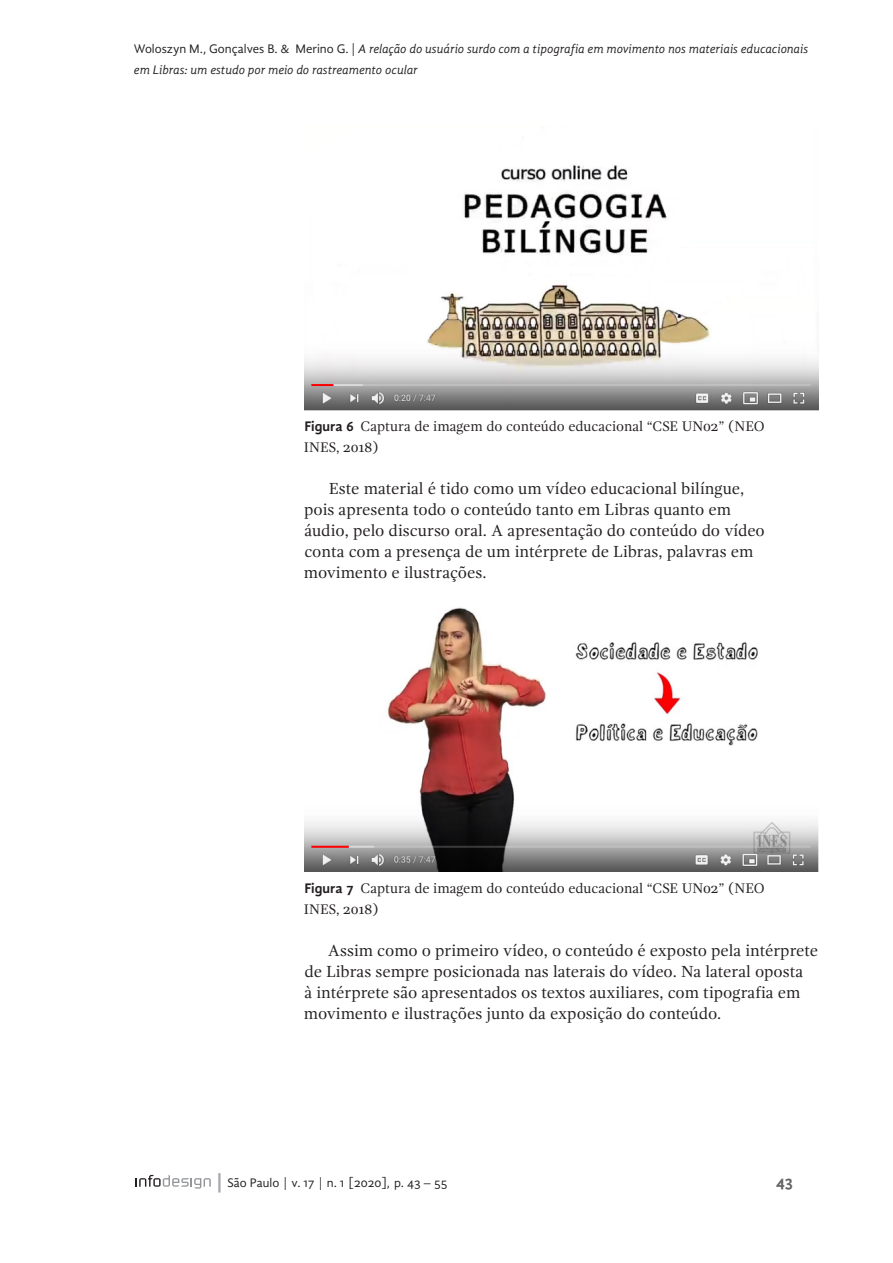
<style>
.page{position:relative;width:893px;height:1263px;background:#fff}
.page>*{position:absolute;margin:0;border:0;box-sizing:border-box;transform-origin:0 0}
.PT_Corpo_de_texto{font:16.5px/21px "Gandhi Serif";color:#231f20}
.t1{font:700 16.5px "Gandhi Sans";color:#636366}
.t2{font:14.25px/21px "Gandhi Serif";color:#231f20}
.t3{font:italic 12.75px/21px "Gandhi Sans";color:#231f20}
.t4{font:12.75px "Gandhi Sans";color:#231f20}
.s1{font-style:normal}
.s2{font-family:"Gandhi Sans";font-weight:700}
.s3{font-size:19.2px;color:#a8a9ad}
</style>
<div class="page">
<svg style="left:136px;top:1175px;width:75px;height:13px"></svg>
<img style="left:304px;top:165px;width:515px;height:245px">
<img style="left:304px;top:607px;width:515px;height:265px">
<p class="t3" style="left:134px;top:38px;width:676px"><span class="s1">Woloszyn M., Gonçalves B. &amp; Merino G. |</span> A relação do usuário surdo com a tipografia em movimento nos materiais educacionais em Libras: um estudo por meio do rastreamento ocular</p>
<p class="t2" style="left:304px;top:415px;width:462px"><span class="s2">Figura 6</span> Captura de imagem do conteúdo educacional “CSE UN02” (NEO<br>INES, 2018)</p>
<p class="PT_Corpo_de_texto" style="left:304px;top:478px;width:462px;text-indent:25px">Este material é tido como um vídeo educacional bilíngue, pois apresenta todo o conteúdo tanto em Libras quanto em áudio, pelo discurso oral. A apresentação do conteúdo do vídeo conta com a presença de um intérprete de Libras, palavras em movimento e ilustrações.</p>
<p class="t2" style="left:304px;top:877px;width:462px"><span class="s2">Figura 7</span> Captura de imagem do conteúdo educacional “CSE UN02” (NEO<br>INES, 2018)</p>
<p class="PT_Corpo_de_texto" style="left:304px;top:940px;width:516px;text-indent:24px">Assim como o primeiro vídeo, o conteúdo é exposto pela intérprete de Libras sempre posicionada nas laterais do vídeo. Na lateral oposta<br>à intérprete são apresentados os textos auxiliares, com tipografia em movimento e ilustrações junto da exposição do conteúdo.</p>
<p class="t4" style="left:214px;top:1175px;width:235px"><span class="s3">|</span>São Paulo | v. 17 | n. 1 [2020], p. 43 – 55</p>
<p class="t1" style="left:776px;top:1171px;width:18px">43</p>
</div>
